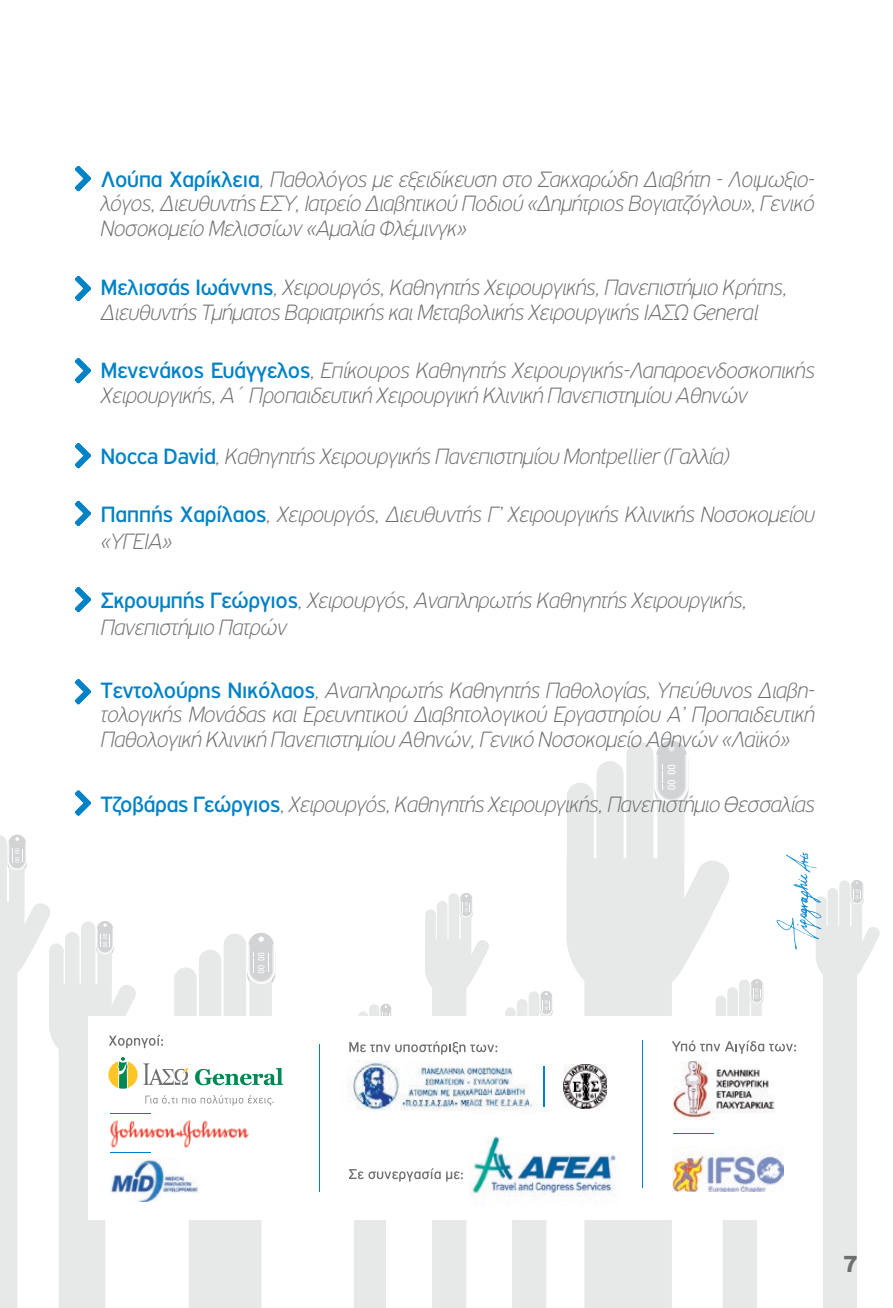
<style>
.page{position:relative;width:893px;height:1308px;background:#fff}
.page>*{position:absolute;margin:0;border:0;box-sizing:border-box;transform-origin:0 0}
.t1{font:900 24.75px "PF Highway Gothic";color:#6d6f71}
.t2{font:italic 100 23.62px/24.8px "PF Highway Gothic";letter-spacing:-.025em;color:#6d6f71}
.t3{font:11.25px "PF Din Text Pro";color:#949698}
.s1{font-weight:400;font-style:normal;color:#0082c6}
</style>
<div class="page">
<svg style="left:566px;top:742px;width:123px;height:565px;background:#eaebeb"></svg>
<div style="left:654px;top:739px;width:34px;height:64px;background:#fff;border-radius:17px"></div>
<div style="left:656px;top:740px;width:31px;height:61px;background:#ebebed;border-radius:15px"></div>
<div style="left:658px;top:742px;width:27px;height:57px;background:#d1d3d4;border-radius:13px"></div>
<svg style="left:656px;top:740px;width:31px;height:14px"></svg>
<div style="left:668px;top:745px;width:7px;height:6px;background:#ebebed;border-radius:50%"></div>
<svg style="left:662px;top:764px;width:14px;height:25px"></svg>
<svg style="left:75px;top:790px;width:16px;height:25px"></svg>
<svg style="left:75px;top:679px;width:16px;height:25px"></svg>
<svg style="left:75px;top:587px;width:16px;height:25px"></svg>
<svg style="left:75px;top:501px;width:16px;height:25px"></svg>
<svg style="left:75px;top:443px;width:16px;height:25px"></svg>
<svg style="left:75px;top:358px;width:16px;height:25px"></svg>
<svg style="left:75px;top:276px;width:16px;height:25px"></svg>
<div style="left:89px;top:1016px;width:726px;height:203px;background:#fff"></div>
<svg style="left:75px;top:166px;width:16px;height:25px"></svg>
<svg style="left:0;top:834px;width:283px;height:473px"></svg>
<svg style="left:672px;top:852px;width:208px;height:455px"></svg>
<svg style="left:349px;top:893px;width:148px;height:414px"></svg>
<hr style="left:319px;top:1043px;width:1px;height:148px;background:#0082c6">
<hr style="left:643px;top:1040px;width:1px;height:147px;background:#0082c6">
<hr style="left:110px;top:1113px;width:40px;height:1px;background:#0082c6">
<hr style="left:110px;top:1152px;width:40px;height:1px;background:#0082c6">
<hr style="left:674px;top:1133px;width:40px;height:1px;background:#0082c6">
<img style="left:109px;top:1119px;width:142px;height:29px">
<img style="left:673px;top:1146px;width:110px;height:45px">
<img style="left:674px;top:1061px;width:101px;height:58px">
<img style="left:348px;top:1060px;width:157px;height:54px">
<img style="left:570px;top:1064px;width:37px;height:20px">
<img style="left:469px;top:1084px;width:147px;height:125px">
<img style="left:469px;top:1084px;width:36px;height:30px">
<svg style="left:505px;top:991px;width:65px;height:316px"></svg>
<img style="left:110px;top:1158px;width:89px;height:43px">
<p class="t2" style="left:101px;top:167px;width:716px;text-align:justify"><span class="s1">Λούπα Χαρίκλεια</span>, Παθολόγος με εξειδίκευση στο Σακχαρώδη Διαβήτη - Λοιμωξιο&shy;λόγος, Διευθυντής ΕΣΥ, Ιατρείο Διαβητικού Ποδιού «Δημήτριος Βογιατζόγλου», Γενικό Νοσοκομείο Μελισσίων «Αμαλία Φλέμινγκ»</p>
<p class="t2" style="left:101px;top:275px;width:689px"><span class="s1">Μελισσάς Ιωάννης</span>, Χειρουργός, Καθηγητής Χειρουργικής, Πανεπιστήμιο Κρήτης,<br>Διευθυντής Τμήματος Βαριατρικής και Μεταβολικής Χειρουργικής ΙΑΣΩ General</p>
<p class="t2" style="left:101px;top:358px;width:716px"><span class="s1">Μενενάκος Ευάγγελος</span>, Επίκουρος Καθηγητής Χειρουργικής-Λαπαροενδοσκοπικής<br>Χειρουργικής, Α΄ Προπαιδευτική Χειρουργική Κλινική Πανεπιστημίου Αθηνών</p>
<p class="t2" style="left:101px;top:444px;width:631px"><span class="s1">Nocca David</span>, Καθηγητής Χειρουργικής Πανεπιστημίου Montpellier (Γαλλία)</p>
<p class="t2" style="left:101px;top:501px;width:716px;line-height:27px"><span class="s1">Παππής Χαρίλαος</span>, Χειρουργός, Διευθυντής Γ’ Χειρουργικής Κλινικής Νοσοκομείου «ΥΓΕΙΑ»</p>
<p class="t2" style="left:101px;top:586px;width:648px;line-height:27px"><span class="s1">Σκρουμπής Γεώργιος</span>, Χειρουργός, Αναπληρωτής Καθηγητής Χειρουργικής,<br>Πανεπιστήμιο Πατρών</p>
<p class="t2" style="left:101px;top:678px;width:716px;text-align:justify"><span class="s1">Τεντολούρης Νικόλαος</span>, Αναπληρωτής Καθηγητής Παθολογίας, Υπεύθυνος Διαβη&shy;τολογικής Μονάδας και Ερευνητικού Διαβητολογικού Εργαστηρίου Α’ Προπαιδευτική Παθολογική Κλινική Πανεπιστημίου Αθηνών, Γενικό Νοσοκομείο Αθηνών «Λαϊκό»</p>
<p class="t2" style="left:101px;top:792px;width:716px"><span class="s1">Τζοβάρας Γεώργιος</span>, Χειρουργός, Καθηγητής Χειρουργικής, Πανεπιστήμιο Θεσσαλίας</p>
<p class="t3" style="left:168px;top:1093px;width:4px">,</p>
<p class="t3" style="left:272px;top:1093px;width:4px">.</p>
<p class="t1" style="left:843px;top:1249px;width:18px">7</p>
</div>
